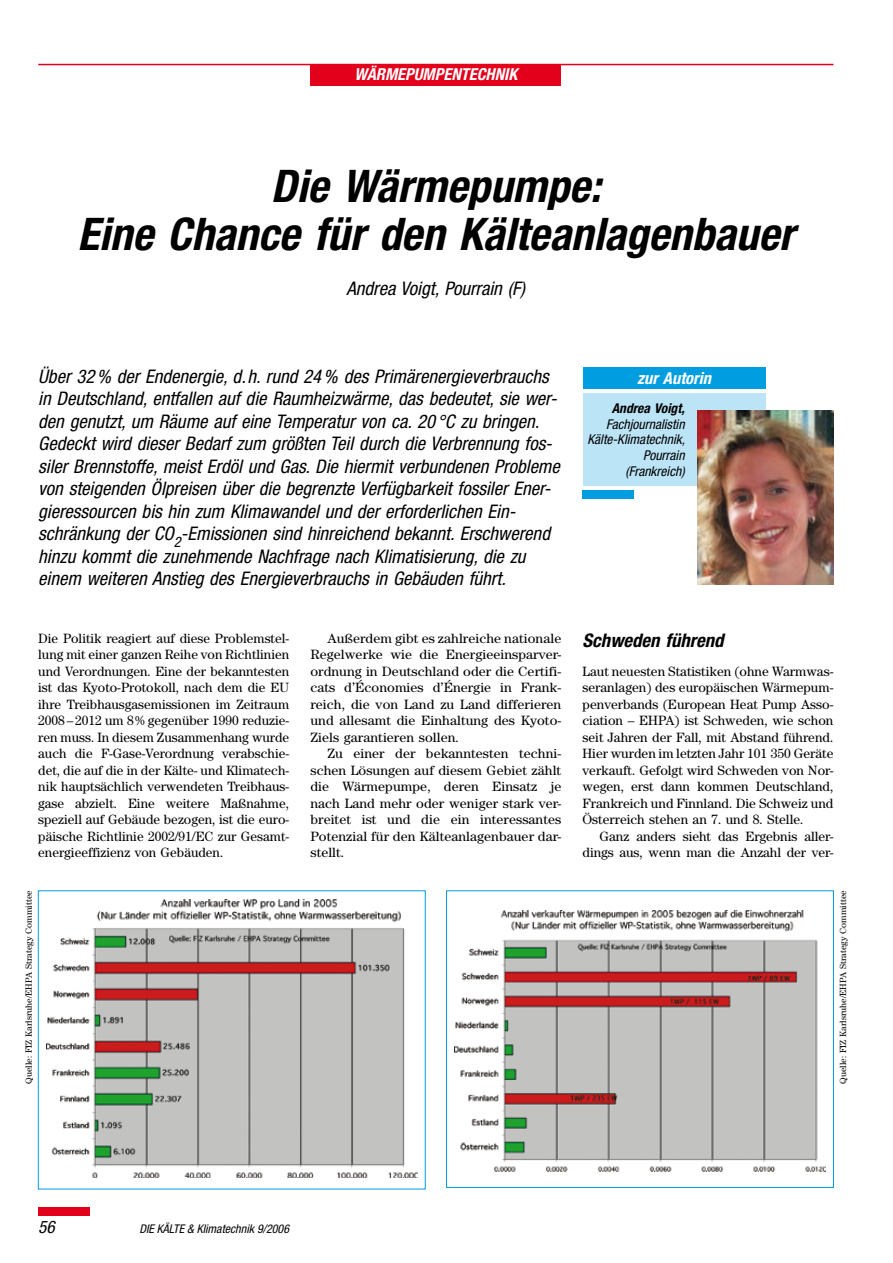
<style>
.page{position:relative;width:893px;height:1263px;background:#fff}
.page>*{position:absolute;margin:0;border:0;box-sizing:border-box;transform-origin:0 0}
.t1{font:italic 700 condensed 45px/48px "Helvetica Neue LT Std";color:#000;text-align:center}
.t2{font:italic condensed 18.75px/22.5px "Helvetica Neue LT Std";color:#000}
.t3{font:italic 700 condensed 18.75px "Helvetica Neue LT Std";color:#000}
.t4{font:italic condensed 17.25px "Helvetica Neue LT Std";color:#000}
.t5{font:italic 700 condensed 16.5px "Helvetica Neue LT Std";color:#fff}
.t6{font:13.5px/16.5px "Century Std";color:#000;text-align:justify}
.t7{font:italic condensed 13.5px/15.8px "Helvetica Neue LT Std";color:#000;text-align:right}
.t8{font:italic 700 condensed 13.5px "Helvetica Neue LT Std";color:#000}
.t9{font:italic condensed 12px "Helvetica Neue LT Std";color:#000}
.t10{font:9px "Century Std";color:#000}
</style>
<div class="page">
<div style="left:310px;top:65px;width:251px;height:20px;background:#e2001a"></div>
<hr style="left:38px;top:64px;width:795px;height:1px;background:#e2001a">
<div style="left:38px;top:1208px;width:51px;height:8px;background:#e2001a"></div>
<img style="left:46px;top:899px;width:371px;height:279px">
<img style="left:454px;top:911px;width:372px;height:260px">
<div style="left:446px;top:890px;width:388px;height:298px;border:1px solid #009ee0"></div>
<div style="left:583px;top:368px;width:182px;height:21px;background:#009ee0"></div>
<div style="left:583px;top:490px;width:51px;height:9px;background:#009ee0"></div>
<div style="left:583px;top:394px;width:182px;height:92px;background:#bce4f7"></div>
<img style="left:697px;top:410px;width:136px;height:174px">
<p class="t5" style="left:354px;top:64px;width:164px">WÄRMEPUMPENTECHNIK</p>
<h1 class="t1" style="left:77px;top:163px;width:718px">Die Wärmepumpe:<br>Eine Chance für den Kälteanlagenbauer</h1>
<h2 class="t2" style="left:347px;top:277px;width:180px">Andrea Voigt, Pourrain (F)</h2>
<p class="t2" style="left:38px;top:365px;width:523px">Über 32% der Endenergie, d.h. rund 24% des Primärenergieverbrauchs in Deutschland, entfallen auf die Raumheizwärme, das bedeutet, sie wer&shy;den genutzt, um Räume auf eine Temperatur von ca. 20 °C zu bringen.<br>Gedeckt wird dieser Bedarf zum größten Teil durch die Verbrennung fos&shy;siler Brennstoffe, meist Erdöl und Gas. Die hiermit verbundenen Probleme von steigenden Ölpreisen über die begrenzte Verfügbarkeit fossiler Ener&shy;gieressourcen bis hin zum Klimawandel und der erforderlichen Ein&shy;schränkung der CO<sub>2</sub>-Emissionen sind hinreichend bekannt. Erschwerend hinzu kommt die zunehmende Nachfrage nach Klimatisierung, die zu einem weiteren Anstieg des Energieverbrauchs in Gebäuden führt.</p>
<p class="t5" style="left:637px;top:368px;width:75px">zur Autorin</p>
<p class="t8" style="left:612px;top:400px;width:74px">Andrea Voigt,</p>
<p class="t7" style="left:587px;top:416px;width:99px">Fachjournalistin<br>Kälte-Klimatechnik,<br>Pourrain (Frankreich)</p>
<p class="t6" style="left:38px;top:630px;width:252px">Die Politik reagiert auf diese Problemstel&shy;lung mit einer ganzen Reihe von Richtlinien und Verordnungen. Eine der bekanntesten ist das Kyoto-Protokoll, nach dem die EU ihre Treibhausgasemissionen im Zeitraum 2008–2012 um 8% gegenüber 1990 reduzie&shy;ren muss. In diesem Zusammenhang wurde auch die F-Gase-Verordnung verabschie&shy;det, die auf die in der Kälte- und Klimatech&shy;nik hauptsächlich verwendeten Treibhaus&shy;gase abzielt. Eine weitere Maßnahme, speziell auf Gebäude bezogen, ist die euro&shy;päische Richtlinie 2002/91/EC zur Gesamt&shy;energieeffizienz von Gebäuden.</p>
<p class="t6" style="left:310px;top:630px;width:252px;text-indent:17px">Außerdem gibt es zahlreiche nationale Regelwerke wie die Energieeinsparver&shy;ordnung in Deutschland oder die Certifi&shy;cats d’Économies d’Énergie in Frank&shy;reich, die von Land zu Land differieren und allesamt die Einhaltung des Kyoto-Ziels garantieren sollen.</p>
<p class="t6" style="left:310px;top:745px;width:252px;text-indent:17px">Zu einer der bekanntesten techni&shy;schen Lösungen auf diesem Gebiet zählt die Wärmepumpe, deren Einsatz je nach Land mehr oder weniger stark ver&shy;breitet ist und die ein interessantes Potenzial für den Kälteanlagenbauer dar&shy;stellt.</p>
<h2 class="t3" style="left:583px;top:628px;width:142px">Schweden führend</h2>
<p class="t6" style="left:583px;top:663px;width:252px">Laut neuesten Statistiken (ohne Warmwas&shy;seranlagen) des europäischen Wärmepum&shy;penverbands (European Heat Pump Asso&shy;ciation – EHPA) ist Schweden, wie schon seit Jahren der Fall, mit Abstand führend.<br>Hier wurden im letzten Jahr 101 350 Geräte verkauft. Gefolgt wird Schweden von Nor&shy;wegen, erst dann kommen Deutschland, Frankreich und Finnland. Die Schweiz und Österreich stehen an 7. und 8. Stelle.</p>
<p class="t6" style="left:583px;top:828px;width:252px;text-align:right">Ganz anders sieht das Ergebnis aller&shy;dings aus, wenn man die Anzahl der ver-</p>
<p class="t10" style="left:23px;top:1084px;width:195px;rotate:-90deg">Quelle: FIZ Karlsruhe/EHPA Strategy Committee</p>
<p class="t10" style="left:838px;top:1084px;width:195px;rotate:-90deg">Quelle: FIZ Karlsruhe/EHPA Strategy Committee</p>
<p class="t4" style="left:38px;top:1217px;width:18px">56</p>
<p class="t9" style="left:139px;top:1222px;width:151px">DIE KÄLTE &amp; Klimatechnik 9/2006</p>
</div>
